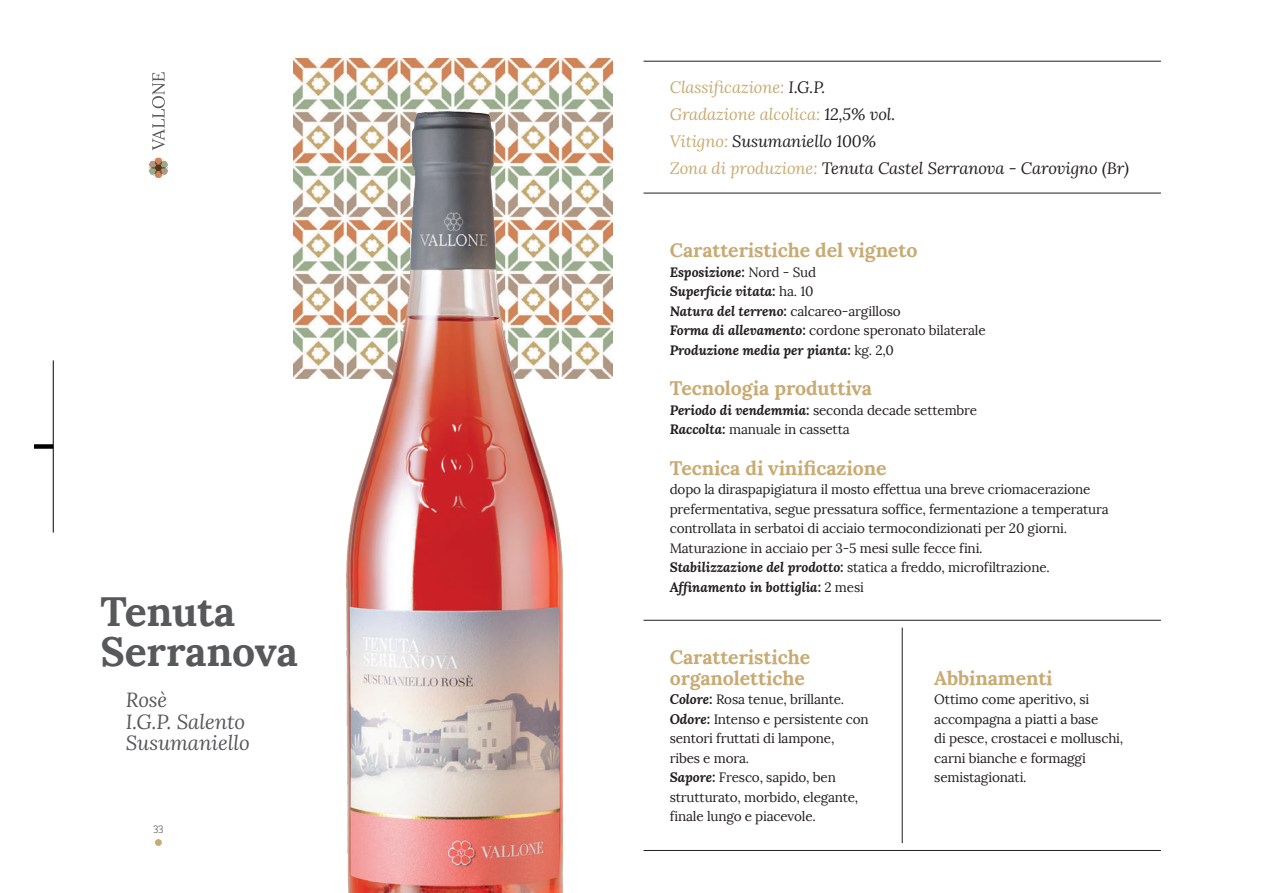
<style>
.page{position:relative;width:1263px;height:893px;background:#fff}
.page>*{position:absolute;margin:0;border:0;box-sizing:border-box;transform-origin:0 0}
.t1{font:700 40.8px/39.9px "Lora";letter-spacing:-.005em;color:#57585a}
.t2{font:italic 20.55px/21.8px "Lora";letter-spacing:-.005em;color:#57585a}
.t3{font:700 19.5px/21px "Lora";letter-spacing:-.005em;color:#c8aa72}
.t4{font:italic 16.5px/27px "Lora";letter-spacing:-.005em;color:#231f20}
.t5{font:13.5px/19.5px "Lora";letter-spacing:-.015em;color:#231f20}
.t6{font:italic 700 13.5px/19.5px "Lora";letter-spacing:-.005em;color:#231f20}
.t7{font:10.5px "Bunday Slab Light Up";color:#231f20}
.s1{color:#c8aa72}
.s2{font-weight:400;font-style:normal}
.s3{font-weight:700;font-style:italic}
</style>
<div class="page">
<img style="left:293px;top:59px;width:320px;height:319px">
<div style="left:34px;top:444px;width:19px;height:5px;background:#000001"></div>
<hr style="left:53px;top:360px;width:1px;height:173px;background:#000001">
<svg style="left:152px;top:72px;width:13px;height:78px"></svg>
<div style="left:155px;top:839px;width:7px;height:7px;background:#c8aa72;border-radius:50%"></div>
<svg style="left:148px;top:157px;width:20px;height:21px"></svg>
<img style="left:316px;top:103px;width:277px;height:790px">
<hr style="left:643px;top:193px;width:518px;height:1px;background:#231f20">
<hr style="left:643px;top:61px;width:518px;height:1px;background:#231f20">
<hr style="left:643px;top:850px;width:518px;height:1px;background:#231f20">
<hr style="left:643px;top:620px;width:518px;height:1px;background:#231f20">
<hr style="left:902px;top:628px;width:1px;height:215px;background:#231f20">
<h1 class="t1" style="left:101px;top:587px;width:199px">Tenuta<br>Serranova</h1>
<h2 class="t2" style="left:126px;top:688px;width:126px">Rosè<br>I.G.P. Salento<br>Susumaniello</h2>
<p class="t7" style="left:153px;top:823px;width:11px">33</p>
<p class="t4" style="left:670px;top:73px;width:461px"><span class="s1">Classificazione:</span> I.G.P.<br><span class="s1">Gradazione alcolica:</span> 12,5% vol.<br><span class="s1">Vitigno:</span> Susumaniello 100%<br><span class="s1">Zona di produzione:</span> Tenuta Castel Serranova - Carovigno (Br)</p>
<h3 class="t3" style="left:670px;top:238px;width:249px">Caratteristiche del vigneto</h3>
<p class="t6" style="left:670px;top:262px;width:317px">Esposizione: <span class="s2">Nord - Sud<br></span>Superficie vitata: <span class="s2">ha. 10<br></span>Natura del terreno: <span class="s2">calcareo-argilloso<br></span>Forma di allevamento: <span class="s2">cordone speronato bilaterale </span>Produzione media per pianta: <span class="s2">kg. 2,0</span></p>
<h3 class="t3" style="left:670px;top:376px;width:204px">Tecnologia produttiva</h3>
<p class="t5" style="left:670px;top:400px;width:309px"><span class="s3">Periodo di vendemmia:</span> seconda decade settembre<br><span class="s3">Raccolta:</span> manuale in cassetta</p>
<h3 class="t3" style="left:670px;top:455px;width:218px">Tecnica di vinificazione</h3>
<p class="t5" style="left:670px;top:480px;width:440px">dopo la diraspapigiatura il mosto effettua una breve criomacerazione prefermentativa, segue pressatura soffice, fermentazione a temperatura controllata in serbatoi di acciaio termocondizionati per 20 giorni.<br>Maturazione in acciaio per 3-5 mesi sulle fecce fini.<br><span class="s3">Stabilizzazione del prodotto:</span> statica a freddo, microfiltrazione.<br><span class="s3">Affinamento in bottiglia:</span> 2 mesi</p>
<h3 class="t3" style="left:670px;top:644px;width:142px">Caratteristiche organolettiche</h3>
<p class="t5" style="left:670px;top:690px;width:200px"><span class="s3">Colore:</span> Rosa tenue, brillante.<br><span class="s3">Odore:</span> Intenso e persistente con sentori fruttati di lampone,<br>ribes e mora.<br><span class="s3">Sapore:</span> Fresco, sapido, ben strutturato, morbido, elegante, finale lungo e piacevole.</p>
<h3 class="t3" style="left:934px;top:665px;width:120px">Abbinamenti</h3>
<p class="t5" style="left:934px;top:690px;width:191px">Ottimo come aperitivo, si accompagna a piatti a base<br>di pesce, crostacei e molluschi, carni bianche e formaggi semistagionati.</p>
</div>
